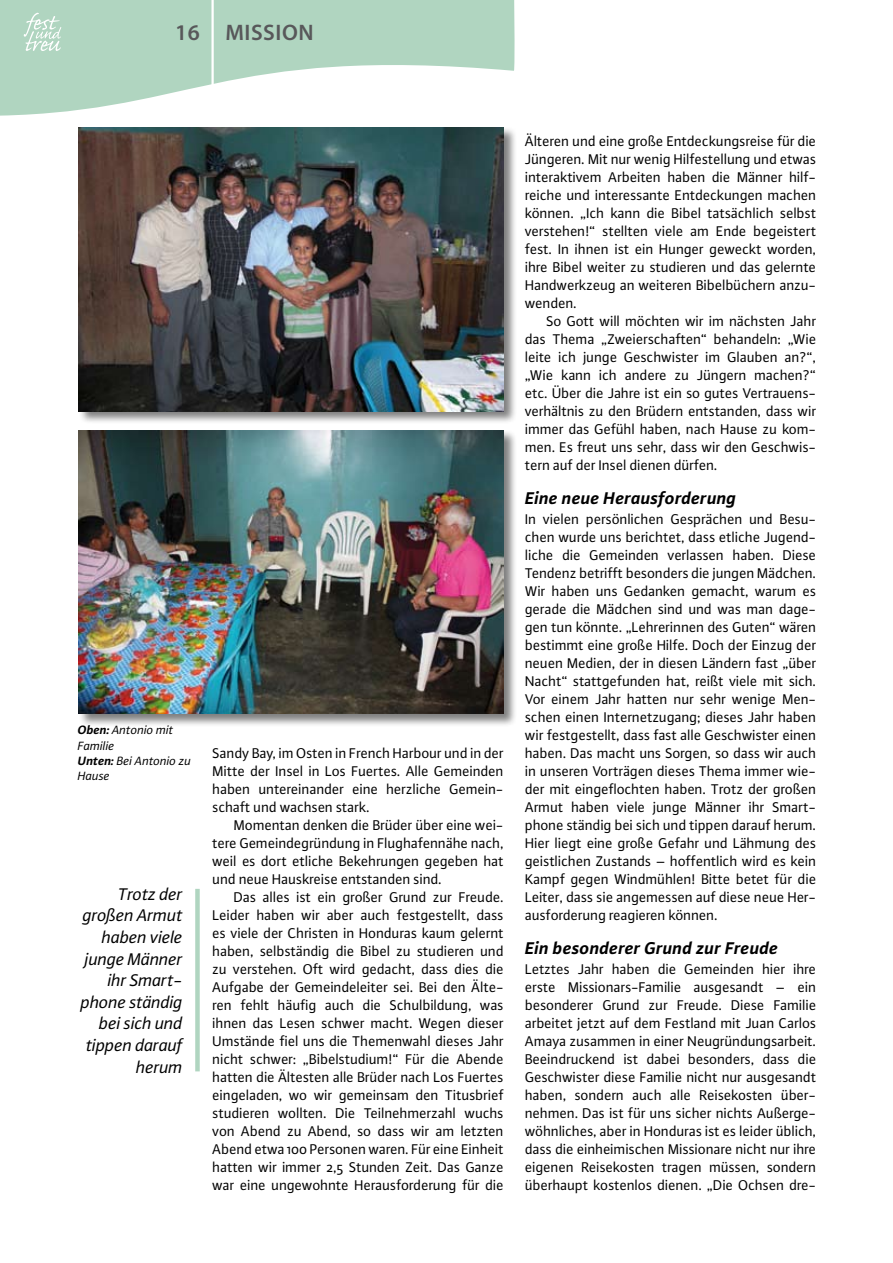
<style>
.page{position:relative;width:893px;height:1263px;background:#fff}
.page>*{position:absolute;margin:0;border:0;box-sizing:border-box;transform-origin:0 0}
.t1{font:600 22.5px "Myriad Pro";letter-spacing:.025em;color:#58585a}
.t2{font:italic 18px/21.6px "Plus Sans Normal";letter-spacing:-.02em;color:#000;text-align:right}
.t3{font:italic 700 18px "Plus Sans";color:#000}
.t4{font:15px/18px "Plus Sans Normal";letter-spacing:-.01em;color:#000;text-align:justify}
.t5{font:italic 12.75px/15.3px "Plus Sans Normal";letter-spacing:-.01em;color:#000}
.s1{font-family:"Plus Sans";font-weight:700}
</style>
<div class="page">
<div style="left:78px;top:127px;width:439px;height:298px;background:#000;opacity:.5"></div>
<img style="left:79px;top:128px;width:425px;height:283px">
<div style="left:78px;top:429px;width:439px;height:298px;background:#000;opacity:.5"></div>
<img style="left:79px;top:430px;width:425px;height:284px">
<div style="left:195px;top:889px;width:5px;height:182px;background:#b0d5c0"></div>
<svg style="left:0;top:0;width:515px;height:116px;fill:#b0d5c0"></svg>
<svg style="left:24px;top:13px;width:37px;height:38px"></svg>
<hr style="left:211px;top:0;width:3px;height:122px;background:#fff">
<h1 class="t1" style="left:175px;top:18px;width:140px">16 MISSION</h1>
<p class="t5" style="left:78px;top:722px;width:115px"><span class="s1">Oben:</span> Antonio mit<br>Familie<br><span class="s1">Unten:</span> Bei Antonio zu<br>Hause</p>
<p class="t2" style="left:81px;top:882px;width:103px">Trotz der großen Armut haben viele junge Männer ihr Smart&shy;phone ständig bei sich und tippen darauf herum</p>
<p class="t4" style="left:213px;top:743px;width:293px">Sandy Bay, im Osten in French Harbour und in der Mitte der Insel in Los Fuertes. Alle Gemeinden haben untereinander eine herzliche Gemein&shy;schaft und wachsen stark.</p>
<p class="t4" style="left:213px;top:815px;width:293px;text-indent:21px">Momentan denken die Brüder über eine wei&shy;tere Gemeindegründung in Flughafennähe nach, weil es dort etliche Bekehrungen gegeben hat und neue Hauskreise entstanden sind.</p>
<p class="t4" style="left:213px;top:887px;width:293px;text-indent:21px">Das alles ist ein großer Grund zur Freude.<br>Leider haben wir aber auch festgestellt, dass es viele der Christen in Honduras kaum gelernt haben, selbständig die Bibel zu studieren und zu verstehen. Oft wird gedacht, dass dies die Aufgabe der Gemeindeleiter sei. Bei den Älte&shy;ren fehlt häufig auch die Schulbildung, was ihnen das Lesen schwer macht. Wegen dieser Umstände fiel uns die Themenwahl dieses Jahr nicht schwer: „Bibelstudium!“ Für die Abende hatten die Ältesten alle Brüder nach Los Fuertes eingeladen, wo wir gemeinsam den Titusbrief studieren wollten. Die Teilnehmerzahl wuchs von Abend zu Abend, so dass wir am letzten Abend etwa 100 Personen waren. Für eine Einheit hatten wir immer 2,5 Stunden Zeit. Das Ganze war eine ungewohnte Herausforderung für die</p>
<p class="t4" style="left:525px;top:131px;width:293px">Älteren und eine große Entdeckungsreise für die Jüngeren. Mit nur wenig Hilfestellung und etwas interaktivem Arbeiten haben die Männer hilf&shy;reiche und interessante Entdeckungen machen können. „Ich kann die Bibel tatsächlich selbst verstehen!“ stellten viele am Ende begeistert fest. In ihnen ist ein Hunger geweckt worden, ihre Bibel weiter zu studieren und das gelernte Handwerkzeug an weiteren Bibelbüchern anzu&shy;wenden.</p>
<p class="t4" style="left:525px;top:311px;width:293px;text-indent:21px">So Gott will möchten wir im nächsten Jahr das Thema „Zweierschaften“ behandeln: „Wie leite ich junge Geschwister im Glauben an?“, „Wie kann ich andere zu Jüngern machen?“ etc. Über die Jahre ist ein so gutes Vertrauens&shy;verhältnis zu den Brüdern entstanden, dass wir immer das Gefühl haben, nach Hause zu kom&shy;men. Es freut uns sehr, dass wir den Geschwis&shy;tern auf der Insel dienen dürfen.</p>
<p class="t3" style="left:525px;top:486px;width:213px">Eine neue Herausforderung</p>
<p class="t4" style="left:525px;top:509px;width:293px">In vielen persönlichen Gesprächen und Besu&shy;chen wurde uns berichtet, dass etliche Jugend&shy;liche die Gemeinden verlassen haben. Diese Tendenz betrifft besonders die jungen Mädchen.<br>Wir haben uns Gedanken gemacht, warum es gerade die Mädchen sind und was man dage&shy;gen tun könnte. „Lehrerinnen des Guten“ wären bestimmt eine große Hilfe. Doch der Einzug der neuen Medien, der in diesen Ländern fast „über Nacht“ stattgefunden hat, reißt viele mit sich.<br>Vor einem Jahr hatten nur sehr wenige Men&shy;schen einen Internetzugang; dieses Jahr haben wir festgestellt, dass fast alle Geschwister einen haben. Das macht uns Sorgen, so dass wir auch in unseren Vorträgen dieses Thema immer wie&shy;der mit eingeflochten haben. Trotz der großen Armut haben viele junge Männer ihr Smart&shy;phone ständig bei sich und tippen darauf herum.<br>Hier liegt eine große Gefahr und Lähmung des geistlichen Zustands – hoffentlich wird es kein Kampf gegen Windmühlen! Bitte betet für die Leiter, dass sie angemessen auf diese neue Her&shy;ausforderung reagieren können.</p>
<p class="t3" style="left:525px;top:936px;width:254px">Ein besonderer Grund zur Freude</p>
<p class="t4" style="left:525px;top:959px;width:293px">Letztes Jahr haben die Gemeinden hier ihre erste Missionars-Familie ausgesandt – ein besonderer Grund zur Freude. Diese Familie arbeitet jetzt auf dem Festland mit Juan Carlos Amaya zusammen in einer Neugründungsarbeit.<br>Beeindruckend ist dabei besonders, dass die Geschwister diese Familie nicht nur ausgesandt haben, sondern auch alle Reisekosten über&shy;nehmen. Das ist für uns sicher nichts Außerge&shy;wöhnliches, aber in Honduras ist es leider üblich, dass die einheimischen Missionare nicht nur ihre eigenen Reisekosten tragen müssen, sondern überhaupt kostenlos dienen. „Die Ochsen dre-</p>
</div>
